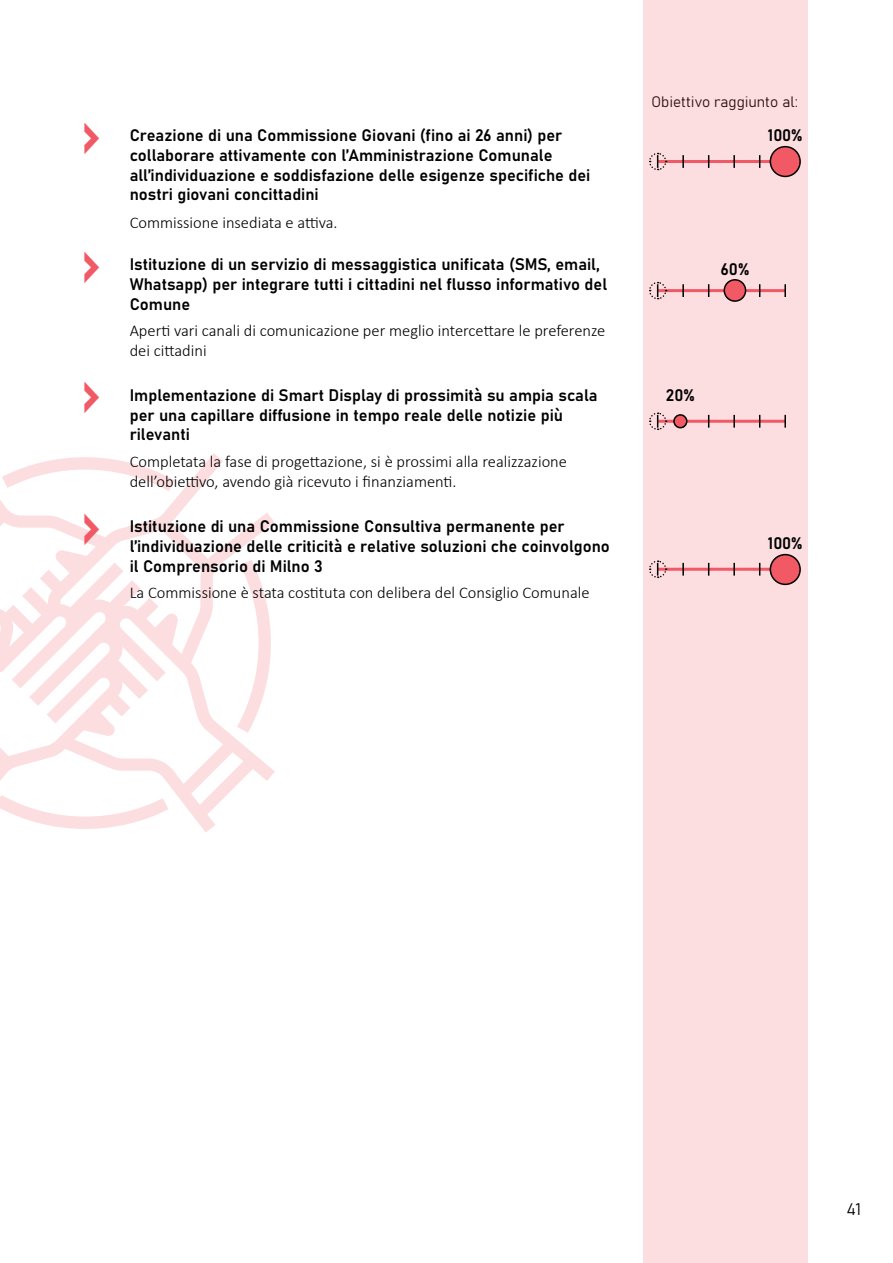
<style>
.page{position:relative;width:893px;height:1263px;background:#fff}
.page>*{position:absolute;margin:0;border:0;box-sizing:border-box;transform-origin:0 0}
.t1{font:78.75px "Bahnschrift";color:#f15965;scale:.57 1}
.t2{font:16.5px/19.8px "Bahnschrift";color:#000}
.t3{font:300 16.5px/19.8px "Calibri";color:#000}
.t4{font:15px "Bahnschrift";color:#000}
</style>
<div class="page">
<svg style="left:0;top:453px;width:275px;height:379px"></svg>
<svg style="left:0;top:795px;width:168px;height:34px"></svg>
<svg style="left:237px;top:560px;width:34px;height:173px"></svg>
<svg style="left:2px;top:457px;width:173px;height:34px"></svg>
<div style="left:643px;top:0;width:165px;height:1263px;background:#fcdee0"></div>
<hr style="left:658px;top:568px;width:127px;height:3px;background:#f15965">
<svg style="left:649px;top:560px;width:18px;height:18px"></svg>
<svg style="left:708px;top:563px;width:1px;height:13px"></svg>
<svg style="left:733px;top:563px;width:2px;height:13px"></svg>
<svg style="left:682px;top:563px;width:2px;height:13px"></svg>
<svg style="left:759px;top:563px;width:1px;height:13px"></svg>
<hr style="left:658px;top:420px;width:127px;height:3px;background:#f15965">
<svg style="left:649px;top:412px;width:18px;height:18px"></svg>
<svg style="left:708px;top:415px;width:1px;height:13px"></svg>
<svg style="left:733px;top:415px;width:2px;height:13px"></svg>
<svg style="left:759px;top:415px;width:1px;height:13px"></svg>
<svg style="left:784px;top:415px;width:2px;height:13px"></svg>
<div style="left:674px;top:415px;width:13px;height:13px;background:#f15965;border-radius:50%"></div>
<div style="left:673px;top:414px;width:14px;height:14px;border:2px solid #000;border-radius:50%"></div>
<hr style="left:658px;top:160px;width:127px;height:3px;background:#f15965">
<svg style="left:649px;top:152px;width:18px;height:19px"></svg>
<svg style="left:708px;top:155px;width:1px;height:13px"></svg>
<svg style="left:733px;top:155px;width:2px;height:13px"></svg>
<svg style="left:682px;top:155px;width:2px;height:13px"></svg>
<svg style="left:759px;top:155px;width:1px;height:13px"></svg>
<div style="left:770px;top:147px;width:30px;height:29px;background:#f15965;border-radius:50%"></div>
<div style="left:770px;top:146px;width:31px;height:31px;border:2px solid #000;border-radius:50%"></div>
<div style="left:770px;top:555px;width:30px;height:29px;background:#f15965;border-radius:50%"></div>
<div style="left:770px;top:554px;width:31px;height:31px;border:2px solid #000;border-radius:50%"></div>
<hr style="left:658px;top:289px;width:127px;height:3px;background:#f15965">
<svg style="left:649px;top:281px;width:18px;height:19px"></svg>
<svg style="left:708px;top:284px;width:1px;height:13px"></svg>
<svg style="left:682px;top:284px;width:2px;height:13px"></svg>
<svg style="left:759px;top:284px;width:1px;height:13px"></svg>
<svg style="left:784px;top:284px;width:2px;height:13px"></svg>
<div style="left:724px;top:280px;width:22px;height:21px;background:#f15965;border-radius:50%"></div>
<div style="left:723px;top:279px;width:23px;height:23px;border:2px solid #000;border-radius:50%"></div>
<p class="t4" style="left:651px;top:90px;width:148px">Obiettivo raggiunto al:</p>
<h1 class="t1" style="left:82px;top:76px;width:35px">&gt;</h1>
<p class="t2" style="left:130px;top:124px;width:462px">Creazione di una Commissione Giovani (fino ai 26 anni) per collaborare attivamente con l’Amministrazione Comunale all’individuazione e soddisfazione delle esigenze specifiche dei nostri giovani concittadini</p>
<p class="t2" style="left:768px;top:124px;width:36px">100%</p>
<p class="t3" style="left:130px;top:212px;width:209px">Commissione insediata e attiva.</p>
<h1 class="t1" style="left:82px;top:205px;width:35px">&gt;</h1>
<p class="t2" style="left:130px;top:253px;width:479px">Istituzione di un servizio di messaggistica unificata (SMS, email,<br>Whatsapp) per integrare tutti i cittadini nel flusso informativo del<br>Comune</p>
<p class="t2" style="left:720px;top:258px;width:30px">60%</p>
<p class="t3" style="left:130px;top:320px;width:477px">Aperti vari canali di comunicazione per meglio intercettare le preferenze dei cittadini</p>
<h1 class="t1" style="left:82px;top:336px;width:35px">&gt;</h1>
<p class="t2" style="left:130px;top:384px;width:469px">Implementazione di Smart Display di prossimità su ampia scala per una capillare diffusione in tempo reale delle notizie più rilevanti</p>
<p class="t2" style="left:666px;top:384px;width:30px">20%</p>
<p class="t3" style="left:130px;top:451px;width:439px">Completata la fase di progettazione, si è prossimi alla realizzazione dell’obiettivo, avendo già ricevuto i finanziamenti.</p>
<h1 class="t1" style="left:82px;top:467px;width:35px">&gt;</h1>
<p class="t2" style="left:130px;top:515px;width:482px">Istituzione di una Commissione Consultiva permanente per l’individuazione delle criticità e relative soluzioni che coinvolgono il Comprensorio di Milno 3</p>
<p class="t2" style="left:768px;top:532px;width:36px">100%</p>
<p class="t3" style="left:130px;top:582px;width:461px">La Commissione è stata costituta con delibera del Consiglio Comunale</p>
<p class="t2" style="left:847px;top:1198px;width:16px">41</p>
</div>
